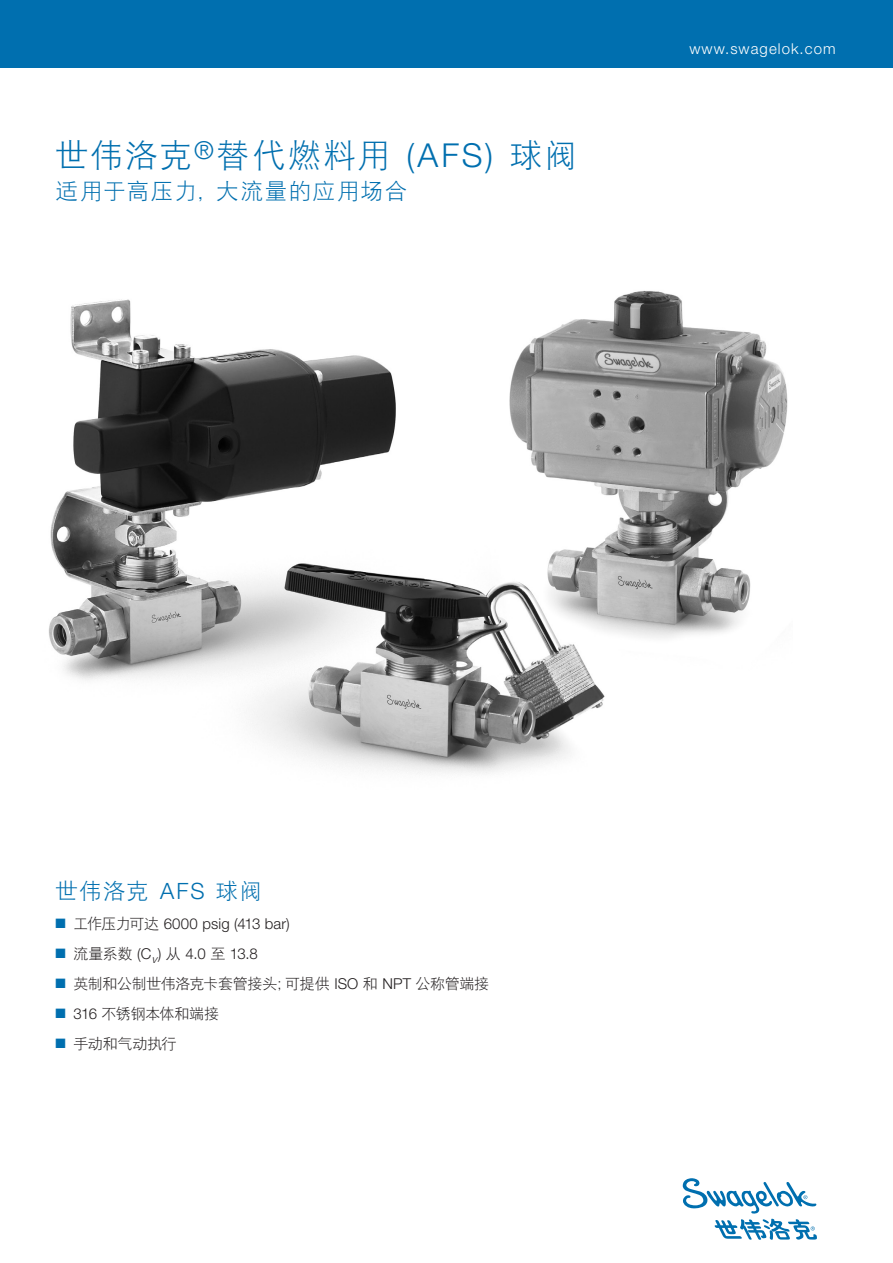
<style>
.page{position:relative;width:893px;height:1263px;background:#fff}
.page>*{position:absolute;margin:0;border:0;box-sizing:border-box;transform-origin:0 0}
.t1{font:33px "DFP Hei W3";letter-spacing:.055em;color:#006faf}
.subtitle{font:22.5px "DFP Hei W3";letter-spacing:.065em;color:#006faf}
.series{font:22.5px "DFP Hei W3";letter-spacing:.05em;color:#006faf}
.bullets{font:15px "DFP Hei W3";letter-spacing:-.02em;color:#231f20}
.bullets-2{font:300 15px "Helvetica Neue LT Std";letter-spacing:.005em;color:#231f20}
.t2{font:300 15px "Helvetica Neue LT Std";letter-spacing:.07em;color:#fff}
.s1{font-family:"Helvetica Neue LT Std";font-weight:300}
.s2{color:#006faf}
.s3{font-family:"DFP Hei W3";font-weight:400}
</style>
<div class="page">
<img style="left:49px;top:291px;width:739px;height:482px">
<svg style="left:683px;top:1178px;width:134px;height:62px"></svg>
<div style="left:0;top:0;width:893px;height:68px;background:#006faf"></div>
<p class="t1" style="left:56px;top:137px;width:523px">世伟洛克<sup>®</sup>替代燃料用 <span class="s1">(AFS)</span> 球阀</p>
<p class="subtitle" style="left:56px;top:178px;width:353px">适用于高压力, 大流量的应用场合</p>
<p class="t2" style="left:689px;top:39px;width:148px">www.swagelok.com</p>
<p class="series" style="left:56px;top:879px;width:208px">世伟洛克 <span class="s1">AFS</span> 球阀</p>
<p class="bullets-2" style="left:56px;top:915px;width:236px"><span class="s2">■</span> <span class="s3">工作压力可达</span> 6000 psig (413 bar)</p>
<p class="bullets-2" style="left:56px;top:945px;width:204px"><span class="s2">■</span> <span class="s3">流量系数</span> (C<sub>v</sub>) <span class="s3">从</span> 4.0 <span class="s3">至</span> 13.8</p>
<p class="bullets" style="left:56px;top:976px;width:435px"><span class="s2">■</span> 英制和公制世伟洛克卡套管接头；可提供 <span class="s1">ISO</span> 和 <span class="s1">NPT</span> 公称管端接</p>
<p class="bullets" style="left:56px;top:1006px;width:165px"><span class="s2">■</span> <span class="s1">316</span> 不锈钢本体和端接</p>
<p class="bullets" style="left:56px;top:1036px;width:123px"><span class="s2">■</span> 手动和气动执行</p>
</div>
